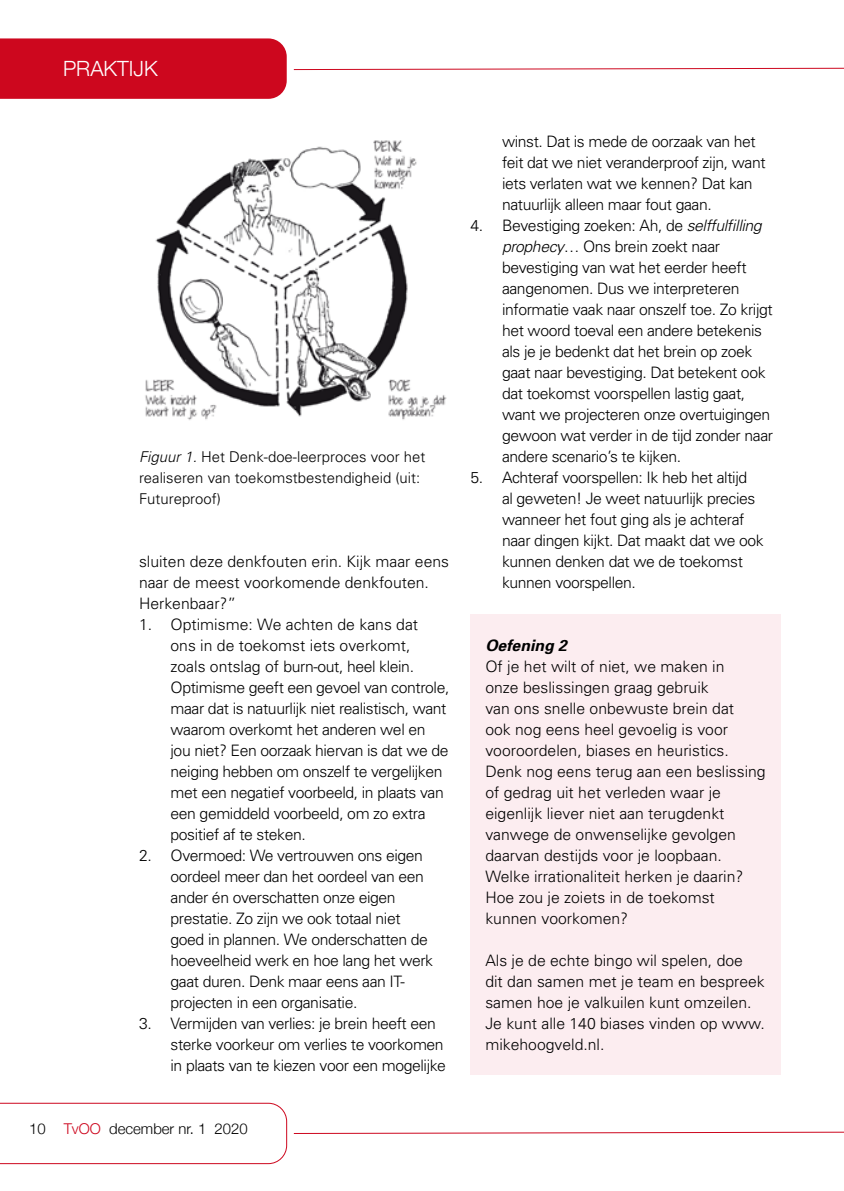
<style>
.page{position:relative;width:844px;height:1191px;background:#fff}
.page>*{position:absolute;margin:0;border:0;box-sizing:border-box;transform-origin:0 0}
.t1{font:300 21px "Helvetica Neue";color:#fff}
.t2{font:300 15.75px/21px "Univers";letter-spacing:-.025em;color:#000}
.t3{font:300 15.75px/21px "Univers";color:#000}
.t4{font:italic 700 15.75px "Univers";color:#000}
.t5{font:300 14.88px/21px "Univers";color:#000}
.t6{font:300 14.88px "Helvetica Neue";color:#000}
.s1{font-style:italic}
.s2{color:#cd071e}
</style>
<div class="page">
<div style="left:0;top:38px;width:287px;height:61px;background:#cd071e"></div>
<svg style="left:293px;top:67px;width:550px;height:3px"></svg>
<svg style="left:293px;top:1131px;width:550px;height:3px"></svg>
<svg style="left:0;top:1102px;width:287px;height:62px"></svg>
<div style="left:470px;top:614px;width:310px;height:461px;background:#fcedf0"></div>
<img style="left:145px;top:140px;width:302px;height:280px">
<h1 class="t1" style="left:63px;top:51px;width:96px">PRAKTIJK</h1>
<p class="t5" style="left:139px;top:446px;width:288px"><span class="s1">Figuur 1.</span> Het Denk-doe-leerproces voor het realiseren van toekomstbestendigheid (uit:<br>Futureproof)</p>
<p class="t3" style="left:139px;top:550px;width:311px">sluiten deze denkfouten erin. Kijk maar eens naar de meest voorkomende denkfouten.<br>Herkenbaar?”</p>
<p class="t2" style="left:170px;top:613px;width:280px;text-indent:-32px">1. Optimisme: We achten de kans dat<br>ons in de toekomst iets overkomt, zoals ontslag of burn-out, heel klein.<br>Optimisme geeft een gevoel van controle, maar dat is natuurlijk niet realistisch, want waarom overkomt het anderen wel en jou niet? Een oorzaak hiervan is dat we de neiging hebben om onszelf te vergelijken met een negatief voorbeeld, in plaats van een gemiddeld voorbeeld, om zo extra positief af te steken.</p>
<p class="t2" style="left:170px;top:844px;width:264px;text-indent:-32px">2. Overmoed: We vertrouwen ons eigen oordeel meer dan het oordeel van een ander én overschatten onze eigen prestatie. Zo zijn we ook totaal niet goed in plannen. We onderschatten de hoeveelheid werk en hoe lang het werk gaat duren. Denk maar eens aan IT&shy;projecten in een organisatie.</p>
<p class="t2" style="left:170px;top:1012px;width:277px;text-indent:-32px">3. Vermijden van verlies: je brein heeft een sterke voorkeur om verlies te voorkomen in plaats van te kiezen voor een mogelijke</p>
<p class="t6" style="left:29px;top:1117px;width:220px">10 <span class="s2">TvOO</span> december nr. 1 2020</p>
<p class="t2" style="left:502px;top:130px;width:265px">winst. Dat is mede de oorzaak van het feit dat we niet veranderproof zijn, want iets verlaten wat we kennen? Dat kan natuurlijk alleen maar fout gaan.</p>
<p class="t2" style="left:502px;top:214px;width:272px;text-indent:-32px">4. Bevestiging zoeken: Ah, de <span class="s1">selffulfilling prophecy</span>… Ons brein zoekt naar bevestiging van wat het eerder heeft aangenomen. Dus we interpreteren informatie vaak naar onszelf toe. Zo krijgt het woord toeval een andere betekenis als je je bedenkt dat het brein op zoek gaat naar bevestiging. Dat betekent ook dat toekomst voorspellen lastig gaat, want we projecteren onze overtuigingen gewoon wat verder in de tijd zonder naar andere scenario’s te kijken.</p>
<p class="t2" style="left:502px;top:466px;width:263px;text-indent:-32px">5. Achteraf voorspellen: Ik heb het altijd<br>al geweten! Je weet natuurlijk precies wanneer het fout ging als je achteraf naar dingen kijkt. Dat maakt dat we ook kunnen denken dat we de toekomst kunnen voorspellen.</p>
<p class="t4" style="left:485px;top:635px;width:83px">Oefening 2</p>
<p class="t3" style="left:485px;top:655px;width:282px">Of je het wilt of niet, we maken in<br>onze beslissingen graag gebruik<br>van ons snelle onbewuste brein dat<br>ook nog eens heel gevoelig is voor vooroordelen, biases en heuristics.<br>Denk nog eens terug aan een beslissing of gedrag uit het verleden waar je eigenlijk liever niet aan terugdenkt vanwege de onwenselijke gevolgen daarvan destijds voor je loopbaan.<br>Welke irrationaliteit herken je daarin?<br>Hoe zou je zoiets in de toekomst kunnen voorkomen?</p>
<p class="t3" style="left:485px;top:949px;width:281px">Als je de echte bingo wil spelen, doe<br>dit dan samen met je team en bespreek samen hoe je valkuilen kunt omzeilen.<br>Je kunt alle 140 biases vinden op www. mikehoogveld.nl.</p>
</div>
